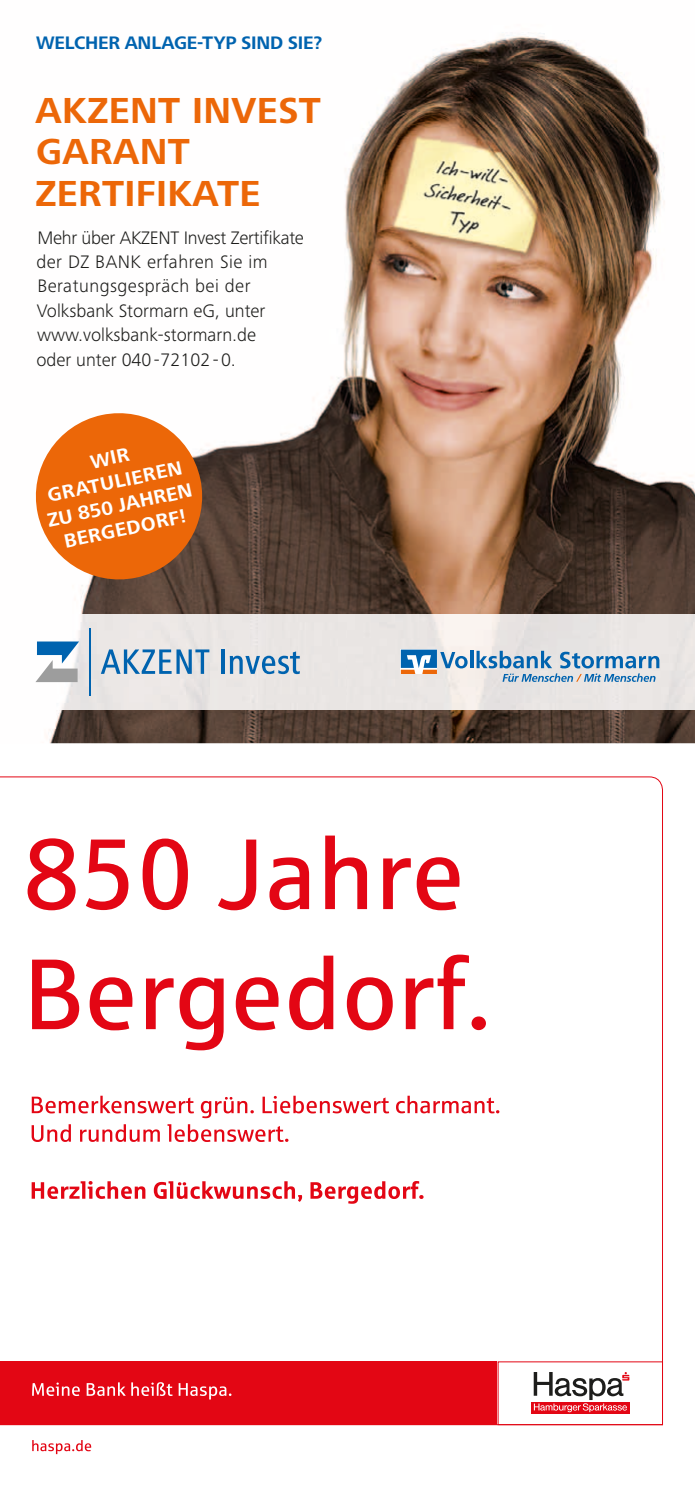
<style>
.page{position:relative;width:695px;height:1489px;background:#fff}
.page>*{position:absolute;margin:0;border:0;box-sizing:border-box;transform-origin:0 0}
.t1{font:700 37.5px/41.2px "AI Frutiger Next";letter-spacing:.01em;color:#ec6708}
.t2{font:700 20px/24px "AI Frutiger Next";color:#fff;text-align:center}
.t3{font:300 18.75px/24.5px "AI Frutiger Next";color:#1d1d1b}
.t4{font:700 18.75px "AI Frutiger Next";letter-spacing:-.01em;color:#0063af}
</style>
<div class="page">
<img style="left:49px;top:33px;width:645px;height:710px">
<svg style="left:35px;top:405px;width:175px;height:182px"></svg>
<img style="left:36px;top:614px;width:658px;height:95px">
<svg style="left:101px;top:649px;width:108px;height:25px"></svg>
<hr style="left:221px;top:649px;width:4px;height:25px;background:#0063af">
<svg style="left:230px;top:651px;width:70px;height:23px"></svg>
<svg style="left:35px;top:641px;width:44px;height:41px"></svg>
<hr style="left:89px;top:628px;width:1px;height:67px;background:#0063af">
<hr style="left:470px;top:650px;width:3px;height:18px;background:#0063af">
<svg style="left:476px;top:650px;width:183px;height:32px"></svg>
<svg style="left:401px;top:649px;width:66px;height:25px"></svg>
<svg style="left:32px;top:1440px;width:59px;height:13px"></svg>
<svg style="left:0;top:776px;width:663px;height:649px"></svg>
<p class="t4" style="left:36px;top:32px;width:287px">WELCHER ANLAGE-TYP SIND SIE?</p>
<h1 class="t1" style="left:35px;top:90px;width:287px">AKZENT INVEST<br>GARANT<br>ZERTIFIKATE</h1>
<p class="t3" style="left:36px;top:225px;width:269px">Mehr über AKZENT Invest Zertifikate der DZ BANK erfahren Sie im<br>Beratungsgespräch bei der<br>Volksbank Stormarn eG, unter www.volksbank-stormarn.de<br>oder unter 040 - 72102 - 0.</p>
<p class="t2" style="left:35px;top:461px;width:149px;rotate:-12deg">WIR<br>GRATULIEREN<br>ZU 850 JAHREN<br>BERGEDORF!</p>
</div>
